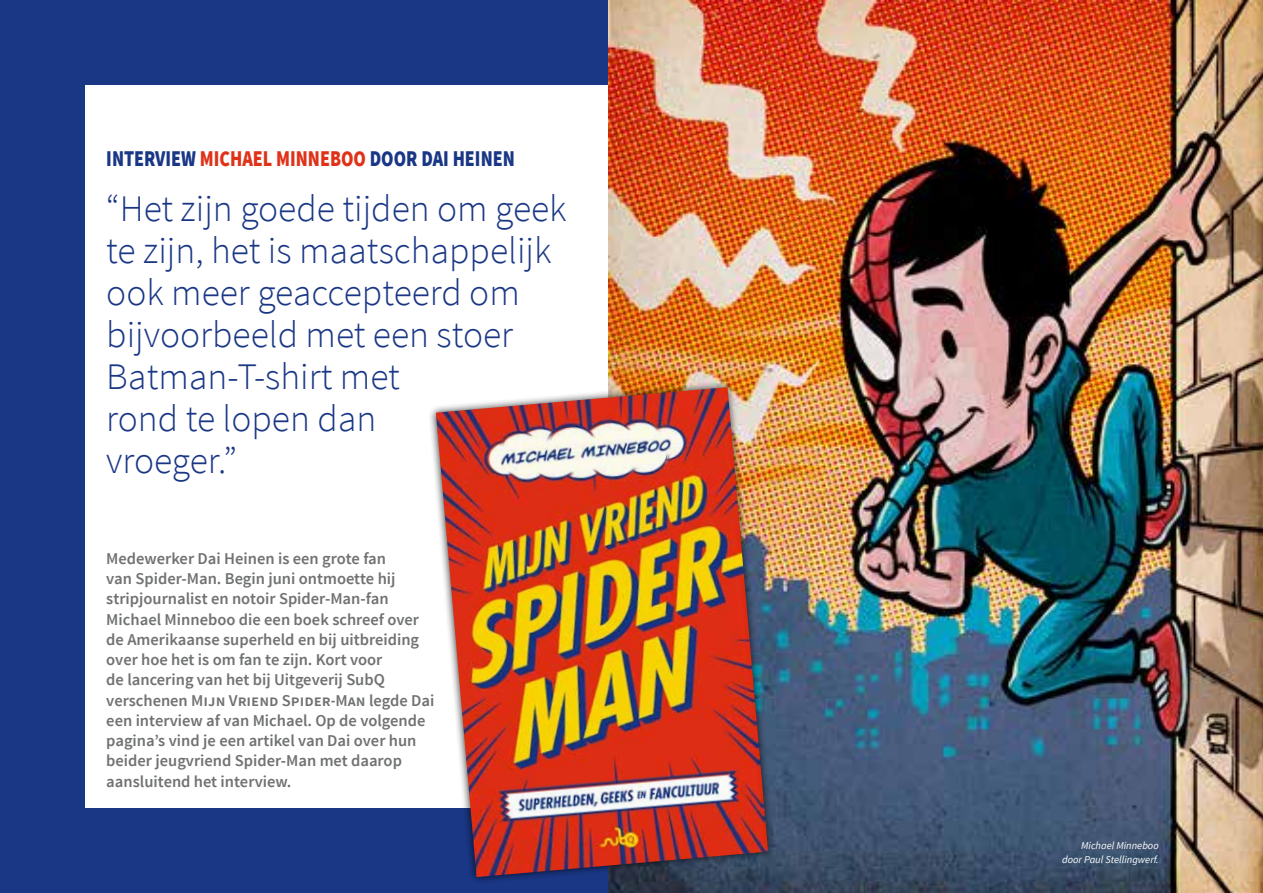
<style>
.page{position:relative;width:1263px;height:893px;background:#1a3786}
.page>*{position:absolute;margin:0;border:0;box-sizing:border-box;transform-origin:0 0}
.t1{font:300 37.5px/42px "Source Sans Pro";color:#1a3786}
.t2{font:900 22.5px "Source Sans Pro";color:#1a3786;scale:.8 1}
.t3{font:600 16.5px/20.2px "Source Sans Pro";color:#707172}
.t4{font:italic 10.5px/13.5px "Source Sans Pro";color:#fff;text-align:right}
.s1{color:#e03218}
</style>
<div class="page">
<div style="left:85px;top:85px;width:1093px;height:723px;background:#fff"></div>
<img style="left:608px;top:0;width:655px;height:893px">
<div style="left:428px;top:379px;width:348px;height:506px;background:#000;opacity:.75"></div>
<img style="left:436px;top:387px;width:332px;height:490px">
<h2 class="t2" style="left:106px;top:144px;width:512px">INTERVIEW <span class="s1">MICHAEL MINNEBOO</span> DOOR DAI HEINEN</h2>
<h1 class="t1" style="left:106px;top:188px;width:462px">“Het zijn goede tijden om geek te zijn, het is maatschappelijk ook meer geaccepteerd om bijvoorbeeld met een stoer<br>Batman-T-shirt met<br>rond te lopen dan<br>vroeger.”</h1>
<p class="t3" style="left:106px;top:549px;width:330px">Medewerker Dai Heinen is een grote fan<br>van Spider-Man. Begin juni ontmoette hij stripjournalist en notoir Spider-Man-fan Michael Minneboo die een boek schreef over de Amerikaanse superheld en bij uitbreiding over hoe het is om fan te zijn. Kort voor<br>de lancering van het bij Uitgeverij SubQ verschenen Mijn Vriend Spider-Man legde Dai een interview af van Michael. Op de volgende pagina’s vind je een artikel van Dai over hun beider jeugvriend Spider-Man met daarop aansluitend het interview.</p>
<p class="t4" style="left:1062px;top:839px;width:98px">Michael Minneboo door Paul Stellingwerf.</p>
</div>
